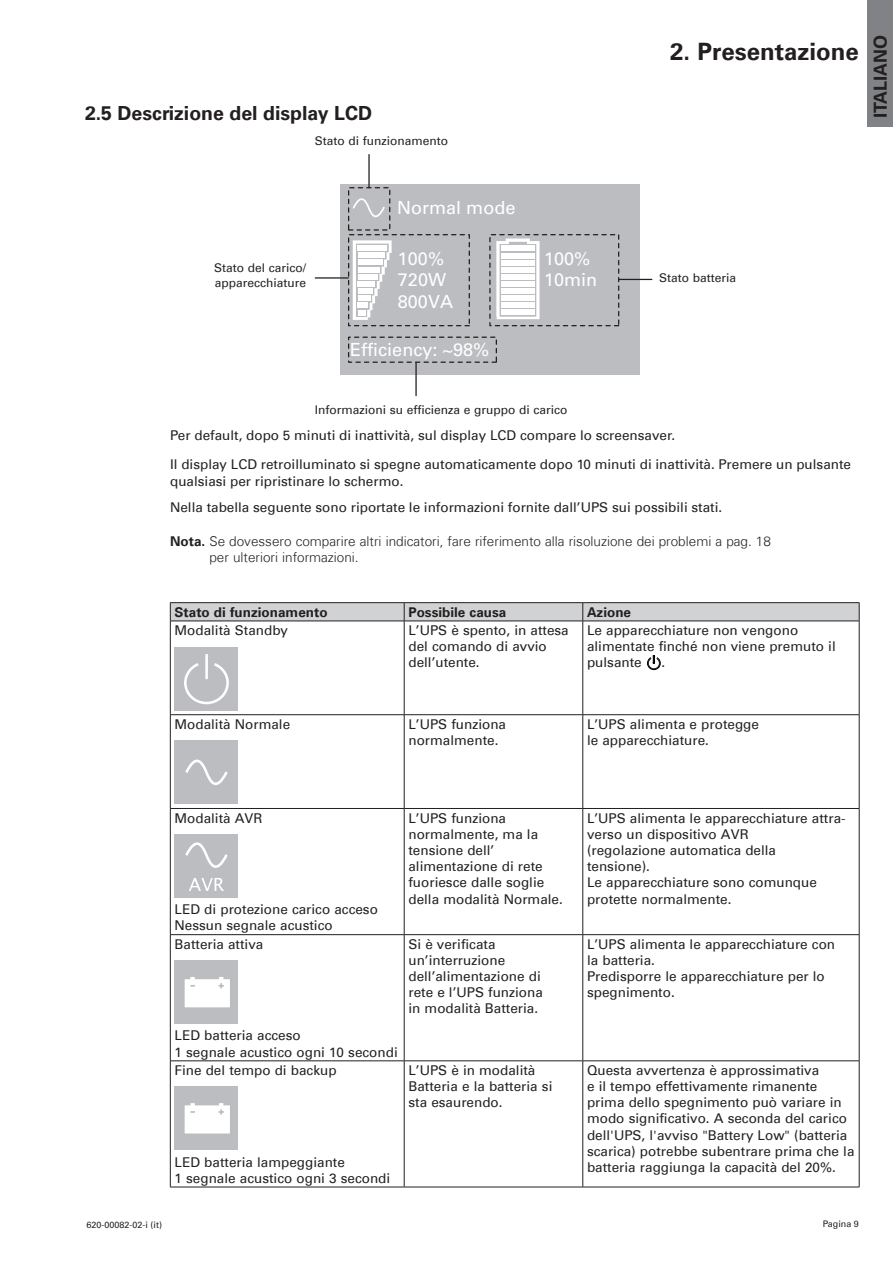
<style>
.page{position:relative;width:893px;height:1263px;background:#fff}
.page>*{position:absolute;margin:0;border:0;box-sizing:border-box;transform-origin:0 0}
.t1{font:700 24px "Univers Com 65";color:#231f20}
.t2{font:700 19.5px "Univers Com 65";color:#231f20}
.t3{font:18.15px/21.8px "Univers Com 55 Roman";color:#fff}
.t4{font:700 18px "Univers Com 65";color:#231f20}
.t5{font:13.5px/16.2px "Univers Com 55 Roman";color:#231f20}
.t6{font:300 13.5px/16.2px "Univers Com 45";color:#231f20}
.t7{font:700 13.5px "Univers Com 65";color:#231f20}
.t8{font:12px/14.4px "Univers Com 55 Roman";color:#231f20}
.t9{font:9px "Univers Com 55 Roman";color:#231f20}
.s1{font-family:"Univers Com 65";font-weight:700}
</style>
<div class="page">
<div style="left:867px;top:0;width:26px;height:126px;background:#808285"></div>
<div style="left:340px;top:185px;width:299px;height:190px;background:#bcbdc0"></div>
<svg style="left:348px;top:187px;width:272px;height:176px"></svg>
<hr style="left:368px;top:155px;width:2px;height:33px;background:#231f20">
<hr style="left:415px;top:363px;width:2px;height:33px;background:#231f20">
<hr style="left:315px;top:277px;width:33px;height:2px;background:#231f20">
<hr style="left:619px;top:279px;width:33px;height:1px;background:#231f20">
<hr style="left:170px;top:621px;width:1px;height:93px;background:#231f20">
<hr style="left:404px;top:621px;width:1px;height:93px;background:#231f20">
<hr style="left:582px;top:621px;width:1px;height:93px;background:#231f20">
<hr style="left:859px;top:621px;width:1px;height:93px;background:#231f20">
<hr style="left:170px;top:714px;width:234px;height:1px;background:#231f20">
<hr style="left:170px;top:715px;width:1px;height:93px;background:#231f20">
<hr style="left:404px;top:714px;width:179px;height:1px;background:#231f20">
<hr style="left:404px;top:715px;width:1px;height:93px;background:#231f20">
<hr style="left:583px;top:714px;width:276px;height:1px;background:#231f20">
<hr style="left:582px;top:715px;width:1px;height:93px;background:#231f20">
<hr style="left:859px;top:715px;width:1px;height:93px;background:#231f20">
<hr style="left:170px;top:808px;width:234px;height:1px;background:#231f20">
<hr style="left:170px;top:809px;width:1px;height:125px;background:#231f20">
<hr style="left:404px;top:808px;width:179px;height:1px;background:#231f20">
<hr style="left:404px;top:809px;width:1px;height:125px;background:#231f20">
<hr style="left:583px;top:808px;width:276px;height:1px;background:#231f20">
<hr style="left:582px;top:809px;width:1px;height:125px;background:#231f20">
<hr style="left:859px;top:809px;width:1px;height:125px;background:#231f20">
<hr style="left:170px;top:934px;width:234px;height:1px;background:#231f20">
<hr style="left:170px;top:935px;width:1px;height:125px;background:#231f20">
<hr style="left:404px;top:934px;width:179px;height:1px;background:#231f20">
<hr style="left:404px;top:935px;width:1px;height:125px;background:#231f20">
<hr style="left:583px;top:934px;width:276px;height:1px;background:#231f20">
<hr style="left:582px;top:935px;width:1px;height:125px;background:#231f20">
<hr style="left:859px;top:935px;width:1px;height:125px;background:#231f20">
<hr style="left:170px;top:1060px;width:234px;height:1px;background:#231f20">
<hr style="left:170px;top:1061px;width:1px;height:126px;background:#231f20">
<hr style="left:404px;top:1060px;width:179px;height:1px;background:#231f20">
<hr style="left:404px;top:1061px;width:1px;height:126px;background:#231f20">
<hr style="left:583px;top:1060px;width:276px;height:1px;background:#231f20">
<hr style="left:582px;top:1061px;width:1px;height:126px;background:#231f20">
<hr style="left:859px;top:1061px;width:1px;height:126px;background:#231f20">
<hr style="left:170px;top:602px;width:234px;height:1px;background:#231f20">
<hr style="left:404px;top:602px;width:179px;height:1px;background:#231f20">
<hr style="left:583px;top:602px;width:276px;height:1px;background:#231f20">
<svg style="left:170px;top:603px;width:690px;height:18px;background:#c8c9cb"></svg>
<hr style="left:170px;top:621px;width:234px;height:1px;background:#231f20">
<hr style="left:404px;top:621px;width:179px;height:1px;background:#231f20">
<hr style="left:583px;top:621px;width:276px;height:1px;background:#231f20">
<hr style="left:170px;top:1187px;width:234px;height:1px;background:#231f20">
<hr style="left:404px;top:1187px;width:179px;height:1px;background:#231f20">
<hr style="left:583px;top:1187px;width:276px;height:1px;background:#231f20">
<div style="left:175px;top:647px;width:63px;height:63px;background:#bcbdc0"></div>
<svg style="left:184px;top:654px;width:45px;height:51px"></svg>
<div style="left:647px;top:657px;width:13px;height:13px;border:1px solid #000;border-radius:50%"></div>
<div style="left:648px;top:658px;width:11px;height:11px;background:#fff;border-radius:50%"></div>
<div style="left:648px;top:657px;width:12px;height:12px;border:1px solid #231f20;border-radius:50%"></div>
<svg style="left:650px;top:655px;width:7px;height:9px"></svg>
<div style="left:175px;top:740px;width:63px;height:64px;background:#bcbdc0"></div>
<svg style="left:185px;top:759px;width:43px;height:26px"></svg>
<div style="left:175px;top:834px;width:63px;height:64px;background:#bcbdc0"></div>
<svg style="left:185px;top:842px;width:43px;height:49px"></svg>
<div style="left:175px;top:960px;width:63px;height:64px;background:#bcbdc0"></div>
<div style="left:185px;top:979px;width:45px;height:28px;background:#fff"></div>
<svg style="left:219px;top:977px;width:5px;height:11px"></svg>
<svg style="left:190px;top:977px;width:5px;height:10px"></svg>
<div style="left:175px;top:1086px;width:63px;height:64px;background:#bcbdc0"></div>
<div style="left:185px;top:1105px;width:45px;height:28px;background:#fff"></div>
<svg style="left:219px;top:1103px;width:5px;height:12px"></svg>
<svg style="left:190px;top:1103px;width:5px;height:10px"></svg>
<h2 class="t2" style="left:85px;top:102px;width:289px">2.5 Descrizione del display LCD</h2>
<p class="t8" style="left:315px;top:134px;width:135px">Stato di funzionamento</p>
<h1 class="t1" style="left:670px;top:37px;width:190px">2. Presentazione</h1>
<h3 class="t4" style="left:870px;top:118px;width:84px;rotate:-90deg">ITALIANO</h3>
<p class="t8" style="left:214px;top:261px;width:94px">Stato del carico/ apparecchiature</p>
<h3 class="t3" style="left:397px;top:197px;width:120px">Normal mode</h3>
<h3 class="t3" style="left:398px;top:247px;width:57px">100%<br>720W<br>800VA</h3>
<h3 class="t3" style="left:350px;top:338px;width:141px">Efficiency: ~98%</h3>
<h3 class="t3" style="left:544px;top:247px;width:55px">100%<br>10min</h3>
<p class="t8" style="left:659px;top:270px;width:79px">Stato batteria</p>
<p class="t8" style="left:315px;top:402px;width:254px">Informazioni su efficienza e gruppo di carico</p>
<p class="t5" style="left:170px;top:420px;width:682px;line-height:29.4px">Per default, dopo 5 minuti di inattività, sul display LCD compare lo screensaver.<br>Il display LCD retroilluminato si spegne automaticamente dopo 10 minuti di inattività. Premere un pulsante</p>
<p class="t5" style="left:170px;top:468px;width:554px;line-height:26.4px">qualsiasi per ripristinare lo schermo.<br>Nella tabella seguente sono riportate le informazioni fornite dall’UPS sui possibili stati.</p>
<p class="t6" style="left:209px;top:533px;width:563px;text-indent:-39px"><span class="s1">Nota.</span> Se dovessero comparire altri indicatori, fare riferimento alla risoluzione dei problemi a pag. 18 per ulteriori informazioni.</p>
<p class="t7" style="left:175px;top:604px;width:155px">Stato di funzionamento</p>
<p class="t7" style="left:408px;top:604px;width:99px">Possibile causa</p>
<p class="t7" style="left:587px;top:604px;width:46px">Azione</p>
<p class="t5" style="left:175px;top:622px;width:115px">Modalità Standby</p>
<p class="t5" style="left:408px;top:622px;width:162px">L’UPS è spento, in attesa del comando di avvio dell’utente.</p>
<p class="t5" style="left:587px;top:622px;width:250px">Le apparecchiature non vengono alimentate finché non viene premuto il pulsante</p>
<p class="t5" style="left:662px;top:654px;width:5px">.</p>
<p class="t5" style="left:175px;top:716px;width:117px">Modalità Normale</p>
<p class="t5" style="left:408px;top:716px;width:99px">L’UPS funziona normalmente.</p>
<p class="t5" style="left:587px;top:716px;width:173px">L’UPS alimenta e protegge le apparecchiature.</p>
<p class="t5" style="left:175px;top:810px;width:90px">Modalità AVR</p>
<p class="t5" style="left:175px;top:901px;width:205px">LED di protezione carico acceso<br>Nessun segnale acustico</p>
<p class="t5" style="left:175px;top:936px;width:90px">Batteria attiva</p>
<p class="t5" style="left:175px;top:1027px;width:225px">LED batteria acceso<br>1 segnale acustico ogni 10 secondi</p>
<p class="t5" style="left:175px;top:1062px;width:164px">Fine del tempo di backup</p>
<p class="t5" style="left:175px;top:1154px;width:217px">LED batteria lampeggiante<br>1 segnale acustico ogni 3 secondi</p>
<p class="t5" style="left:408px;top:810px;width:156px">L’UPS funziona normalmente, ma la tensione dell’ alimentazione di rete fuoriesce dalle soglie della modalità Normale.</p>
<p class="t5" style="left:587px;top:810px;width:260px">L’UPS alimenta le apparecchiature attra&shy;verso un dispositivo AVR<br>(regolazione automatica della<br>tensione).<br>Le apparecchiature sono comunque protette normalmente.</p>
<p class="t5" style="left:408px;top:936px;width:136px">Si è verificata un’interruzione dell’alimentazione di rete e l’UPS funziona in modalità Batteria.</p>
<p class="t5" style="left:587px;top:936px;width:250px">L’UPS alimenta le apparecchiature con la batteria.<br>Predisporre le apparecchiature per lo spegnimento.</p>
<p class="t5" style="left:408px;top:1062px;width:146px">L’UPS è in modalità<br>Batteria e la batteria si sta esaurendo.</p>
<p class="t5" style="left:587px;top:1062px;width:269px">Questa avvertenza è approssimativa<br>e il tempo effettivamente rimanente prima dello spegnimento può variare in modo significativo. A seconda del carico dell'UPS, l'avviso "Battery Low" (batteria scarica) potrebbe subentrare prima che la batteria raggiunga la capacità del 20%.</p>
<p class="t9" style="left:87px;top:1220px;width:77px">620-00082-02-i (it)</p>
<p class="t9" style="left:823px;top:1218px;width:38px">Pagina 9</p>
</div>
